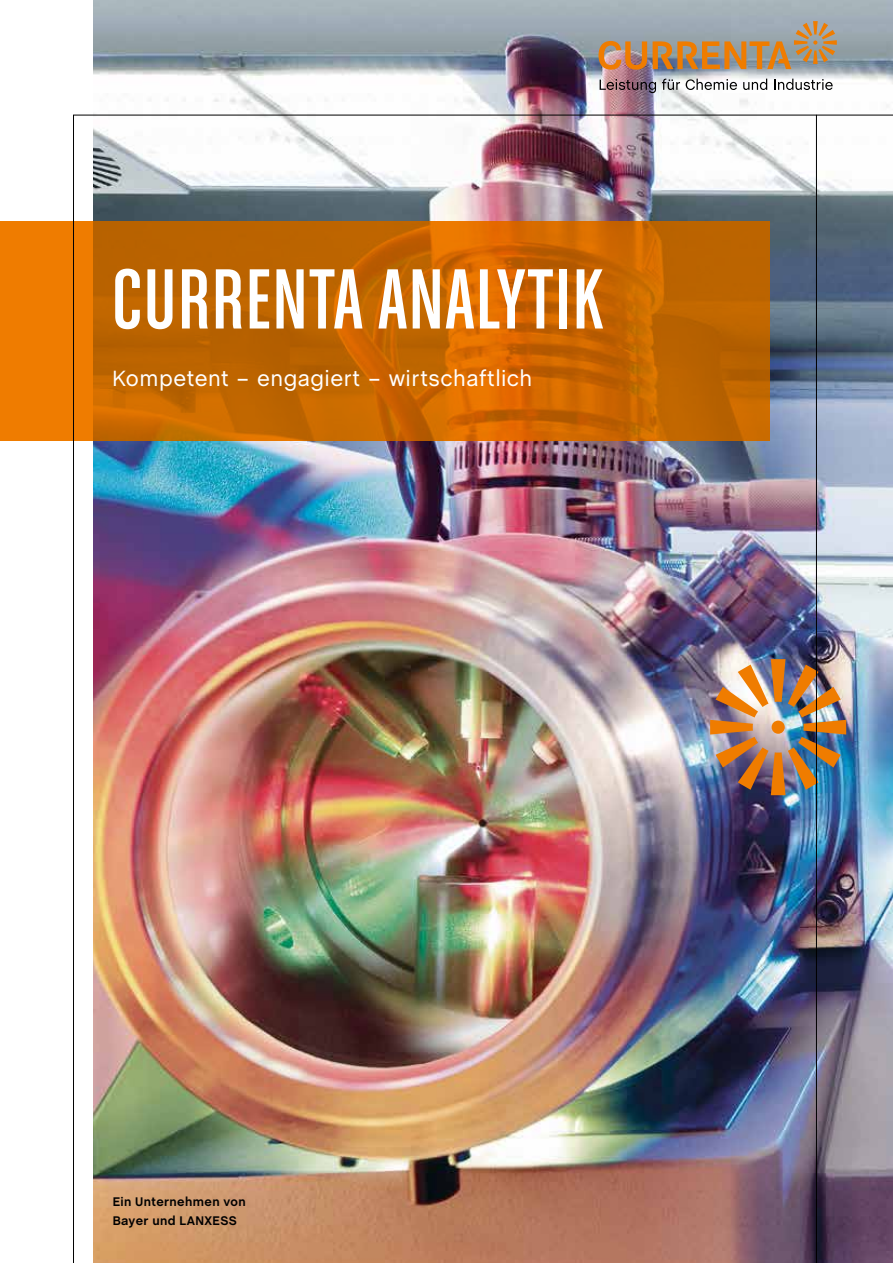
<style>
.page{position:relative;width:893px;height:1263px;background:#fff}
.page>*{position:absolute;margin:0;border:0;box-sizing:border-box;transform-origin:0 0}
.t1{font:condensed 90.75px "Chalet";letter-spacing:.02em;color:#fff}
.t2{font:22.5px "Chalet";letter-spacing:.02em;color:#fff}
.t3{font:700 12.75px/19.2px "Chalet";letter-spacing:.03em;color:#000}
</style>
<div class="page">
<img style="left:94px;top:0;width:799px;height:115px">
<svg style="left:598px;top:41px;width:49px;height:29px"></svg>
<svg style="left:653px;top:21px;width:184px;height:48px;background:#ab967b"></svg>
<svg style="left:600px;top:79px;width:56px;height:14px"></svg>
<svg style="left:662px;top:79px;width:18px;height:11px"></svg>
<svg style="left:686px;top:79px;width:51px;height:11px"></svg>
<svg style="left:743px;top:79px;width:24px;height:11px"></svg>
<svg style="left:774px;top:79px;width:59px;height:11px"></svg>
<div style="left:0;top:221px;width:770px;height:219px;background:#ef7c00"></div>
<img style="left:73px;top:115px;width:820px;height:1148px">
<h1 class="t1" style="left:112px;top:249px;width:492px">CURRENTA ANALYTIK</h1>
<p class="t2" style="left:112px;top:360px;width:422px">Kompetent – engagiert – wirtschaftlich</p>
<p class="t3" style="left:113px;top:1192px;width:135px">Ein Unternehmen von<br>Bayer und LANXESS</p>
</div>
